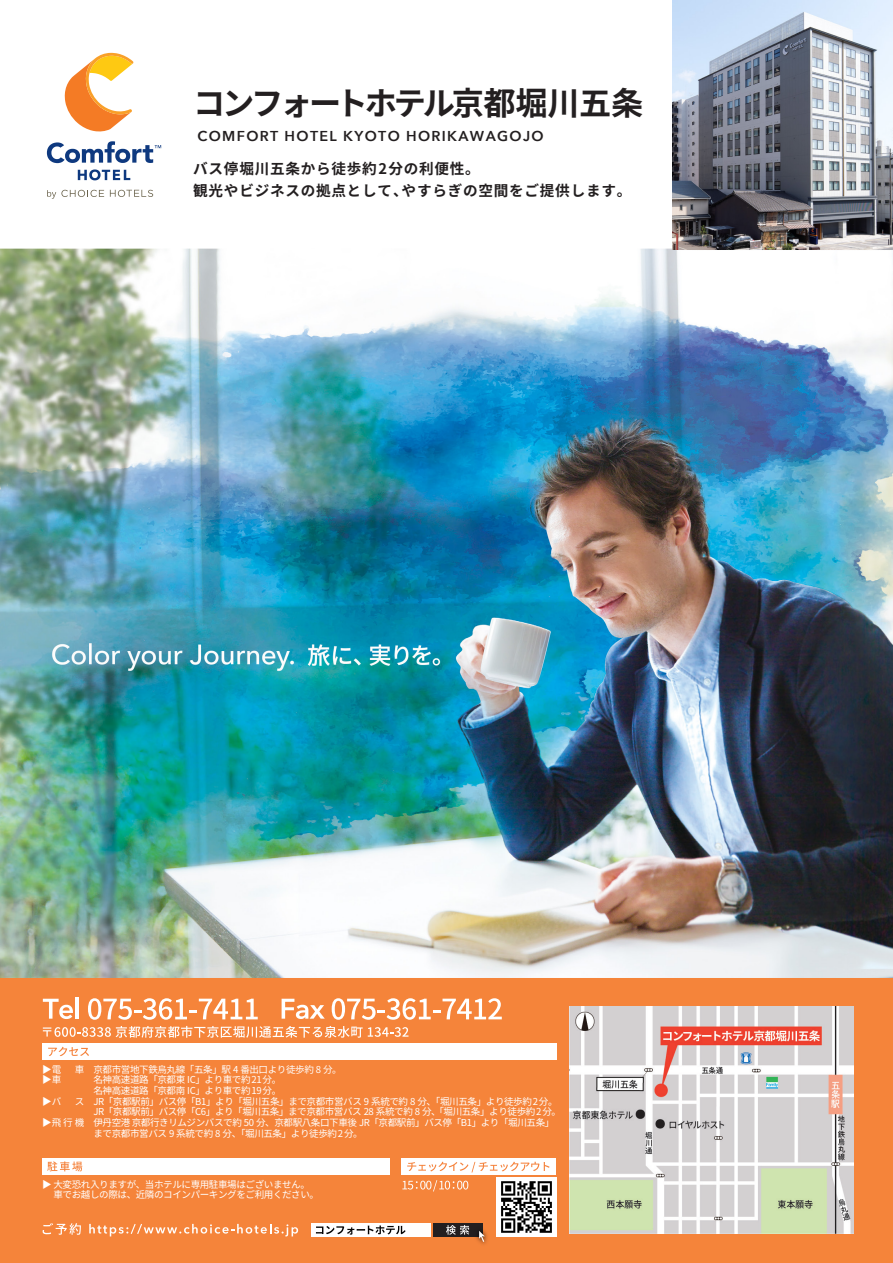
<style>
.page{position:relative;width:893px;height:1263px;background:#fff}
.page>*{position:absolute;margin:0;border:0;box-sizing:border-box;transform-origin:0 0}
.t1{font:700 32.25px "Noto Sans CJ Kjp";letter-spacing:-.1em;color:#231f20}
.t2{font:700 14.7px/22.4px "Noto Sans CJ Kjp";letter-spacing:.05em;color:#231f20}
.t3{font:600 14.25px "Avenir Next";letter-spacing:.095em;color:#231f20}
.t4{font:9.6px/10.6px "Noto Sans CJ Kjp";letter-spacing:-.045em;color:#fff}
</style>
<div class="page">
<img style="left:0;top:249px;width:893px;height:729px">
<svg style="left:65px;top:53px;width:69px;height:79px"></svg>
<svg style="left:47px;top:141px;width:114px;height:22px"></svg>
<svg style="left:78px;top:169px;width:52px;height:11px"></svg>
<svg style="left:110px;top:190px;width:43px;height:7px"></svg>
<svg style="left:47px;top:190px;width:57px;height:9px"></svg>
<div style="left:0;top:978px;width:893px;height:285px;background:#f5843a"></div>
<svg style="left:43px;top:1223px;width:38px;height:12px"></svg>
<svg style="left:89px;top:1224px;width:209px;height:12px"></svg>
<div style="left:311px;top:1223px;width:120px;height:14px;background:#fff"></div>
<svg style="left:316px;top:1225px;width:90px;height:9px"></svg>
<div style="left:433px;top:1223px;width:49px;height:14px;background:#231f20"></div>
<svg style="left:446px;top:1225px;width:23px;height:10px"></svg>
<img style="left:476px;top:1224px;width:11px;height:20px">
<svg style="left:479px;top:1231px;width:6px;height:11px"></svg>
<img style="left:497px;top:1177px;width:59px;height:60px">
<div style="left:42px;top:1043px;width:514px;height:17px;background:#fff"></div>
<svg style="left:48px;top:1047px;width:41px;height:9px"></svg>
<div style="left:42px;top:1158px;width:347px;height:17px;background:#fff"></div>
<svg style="left:47px;top:1161px;width:35px;height:10px"></svg>
<div style="left:401px;top:1158px;width:155px;height:17px;background:#fff"></div>
<svg style="left:407px;top:1162px;width:142px;height:10px"></svg>
<svg style="left:402px;top:1180px;width:66px;height:11px"></svg>
<img style="left:672px;top:0;width:221px;height:249px">
<svg style="left:43px;top:999px;width:30px;height:20px"></svg>
<hr style="left:76px;top:997px;width:3px;height:22px;background:#fff">
<svg style="left:88px;top:998px;width:170px;height:22px"></svg>
<svg style="left:282px;top:999px;width:43px;height:20px"></svg>
<svg style="left:332px;top:998px;width:170px;height:22px"></svg>
<svg style="left:43px;top:1026px;width:365px;height:12px"></svg>
<img style="left:570px;top:1006px;width:284px;height:227px">
<h1 class="t1" style="left:193px;top:85px;width:452px">コンフォートホテル京都堀川五条</h1>
<h3 class="t3" style="left:197px;top:124px;width:348px">COMFORT HOTEL KYOTO HORIKAWAGOJO</h3>
<h2 class="t2" style="left:193px;top:157px;width:440px">バス停堀川五条から徒歩約2分の利便性。<br>観光やビジネスの拠点として、やすらぎの空間をご提供します。</h2>
<p class="t4" style="left:42px;top:1064px;width:21px">▶電▶車</p>
<p class="t4" style="left:42px;top:1096px;width:21px">▶バ</p>
<p class="t4" style="left:42px;top:1117px;width:44px">▶飛行機</p>
<p class="t4" style="left:75px;top:1064px;width:11px">車</p>
<p class="t4" style="left:75px;top:1096px;width:11px">ス</p>
<p class="t4" style="left:93px;top:1064px;width:469px">京都市営地下鉄烏丸線「五条」駅 4 番出口より徒歩約 8 分。<br>名神高速道路「京都東 IC」より車で約21分。<br>名神高速道路「京都南 IC」より車で約19分。<br>JR「京都駅前」バス停「B1」より「堀川五条」まで京都市営バス 9 系統で約 8 分、「堀川五条」より徒歩約2分。JR「京都駅前」バス停「C6」より「堀川五条」まで京都市営バス 28 系統で約 8 分、「堀川五条」より徒歩約2分。伊丹空港 京都行きリムジンバスで約 50 分、京都駅八条口下車後 JR「京都駅前」バス停「B1」より「堀川五条」まで京都市営バス 9 系統で約 8 分、「堀川五条」より徒歩約2分。</p>
<p class="t4" style="left:53px;top:1179px;width:267px;text-indent:-11px">▶ 大変恐れ入りますが、当ホテルに専用駐車場はございません。車でお越しの際は、近隣のコインパーキングをご利用ください。</p>
</div>
